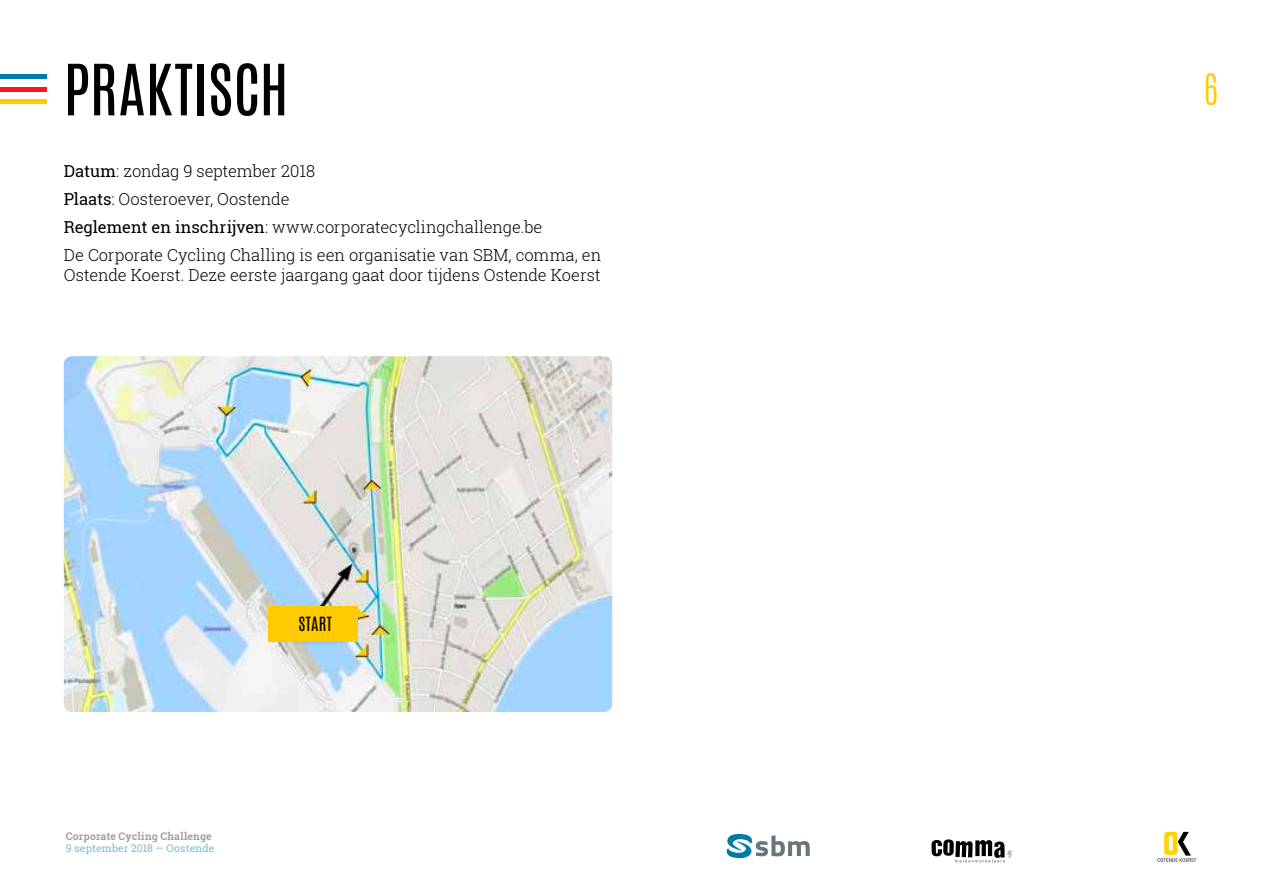
<style>
.page{position:relative;width:1263px;height:893px;background:#fff}
.page>*{position:absolute;margin:0;border:0;box-sizing:border-box;transform-origin:0 0}
.t1{font:60px "Antonio";color:#000}
.t2{font:300 36px "Antonio";color:#ffcb00}
.t3{font:300 16.5px/28px "Roboto Slab";letter-spacing:-.005em;color:#000}
.t4{font:16.35px "Antonio";letter-spacing:.02em;color:#000}
.t5{font:700 10.5px "Roboto Slab";letter-spacing:.015em;color:#a1a1a1}
.t6{font:10.5px "Roboto Slab";letter-spacing:.01em;color:#7dbcd5}
.s1{font-weight:400}
</style>
<div class="page">
<hr style="left:0;top:74px;width:47px;height:4px;background:#007ba9">
<hr style="left:0;top:87px;width:47px;height:4px;background:#ff1522">
<hr style="left:0;top:100px;width:47px;height:4px;background:#ffcb00">
<svg style="left:726px;top:833px;width:84px;height:26px"></svg>
<svg style="left:1157px;top:832px;width:39px;height:30px"></svg>
<svg style="left:931px;top:839px;width:81px;height:23px"></svg>
<img style="left:64px;top:356px;width:548px;height:356px">
<div style="left:268px;top:606px;width:90px;height:36px;background:#ffcb00"></div>
<h1 class="t1" style="left:64px;top:46px;width:226px">PRAKTISCH</h1>
<p class="t3" style="left:64px;top:157px;width:539px"><span class="s1">Datum</span>: zondag 9 september 2018<br><span class="s1">Plaats</span>: Oosteroever, Oostende<br><span class="s1">Reglement en inschrijven</span>: www.corporatecyclingchallenge.be<br>De Corporate Cycling Challing is een organisatie van SBM, comma, en</p>
<p class="t3" style="left:64px;top:260px;width:538px">Ostende Koerst. Deze eerste jaargang gaat door tijdens Ostende Koerst</p>
<p class="t5" style="left:66px;top:829px;width:147px">Corporate Cycling Challenge</p>
<p class="t6" style="left:66px;top:841px;width:150px">9 september 2018 — Oostende</p>
<p class="t4" style="left:299px;top:612px;width:35px">START</p>
<h2 class="t2" style="left:1204px;top:64px;width:15px">6</h2>
</div>
